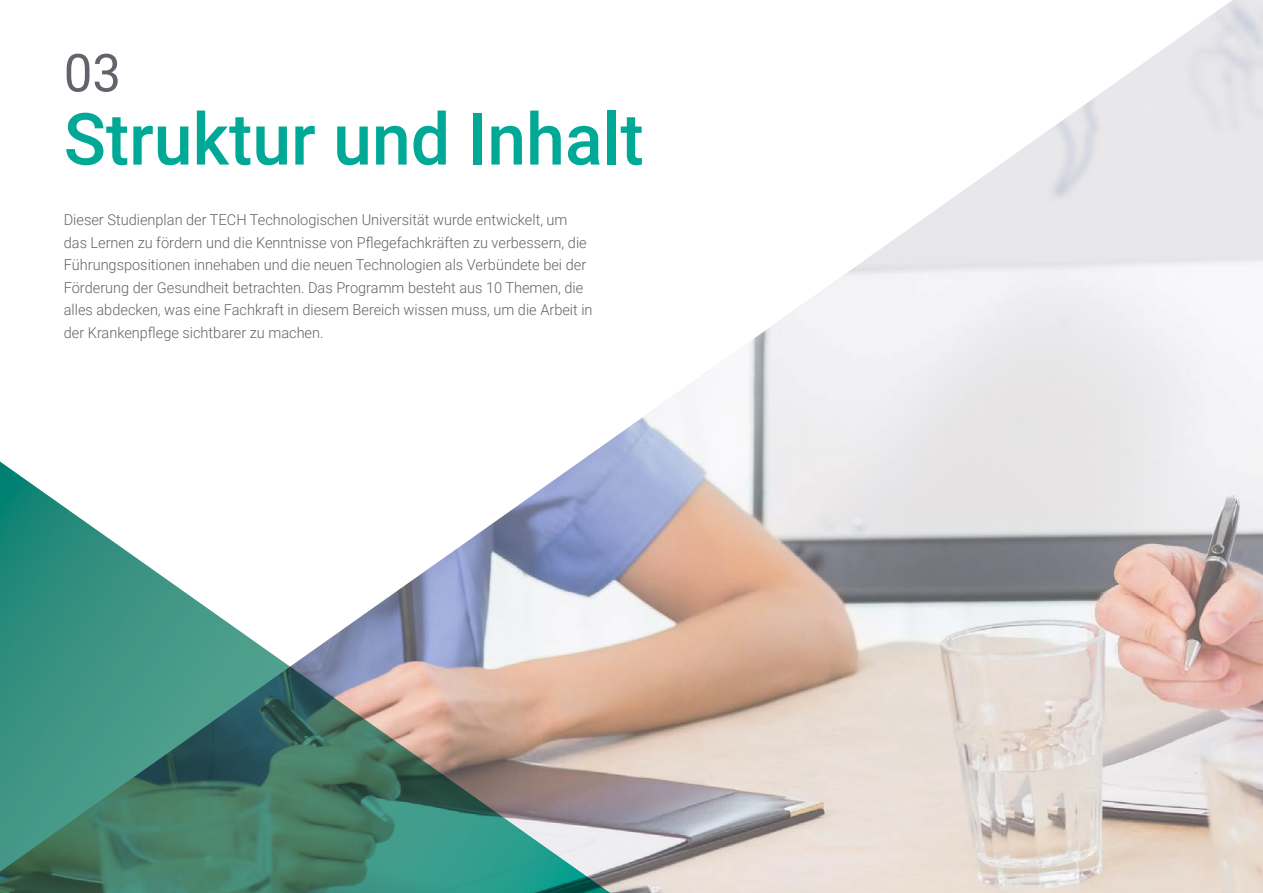
<style>
.page{position:relative;width:1263px;height:893px;background:#fff}
.page>*{position:absolute;margin:0;border:0;box-sizing:border-box;transform-origin:0 0}
.t1{font:500 72px "Roboto";color:#00a996}
.t2{font:52.5px "Roboto";color:#61646a}
.t3{font:300 15px/22.5px "Roboto";color:#61646a}
</style>
<div class="page">
<img style="left:602px;top:0;width:661px;height:893px">
<svg style="left:0;top:446px;width:640px;height:447px"></svg>
<h2 class="t2" style="left:64px;top:36px;width:59px">03</h2>
<h1 class="t1" style="left:64px;top:89px;width:581px">Struktur und Inhalt</h1>
<p class="t3" style="left:64px;top:208px;width:530px">Dieser Studienplan der TECH Technologischen Universität wurde entwickelt, um das Lernen zu fördern und die Kenntnisse von Pflegefachkräften zu verbessern, die Führungspositionen innehaben und die neuen Technologien als Verbündete bei der Förderung der Gesundheit betrachten. Das Programm besteht aus 10 Themen, die alles abdecken, was eine Fachkraft in diesem Bereich wissen muss, um die Arbeit in der Krankenpflege sichtbarer zu machen.</p>
</div>
